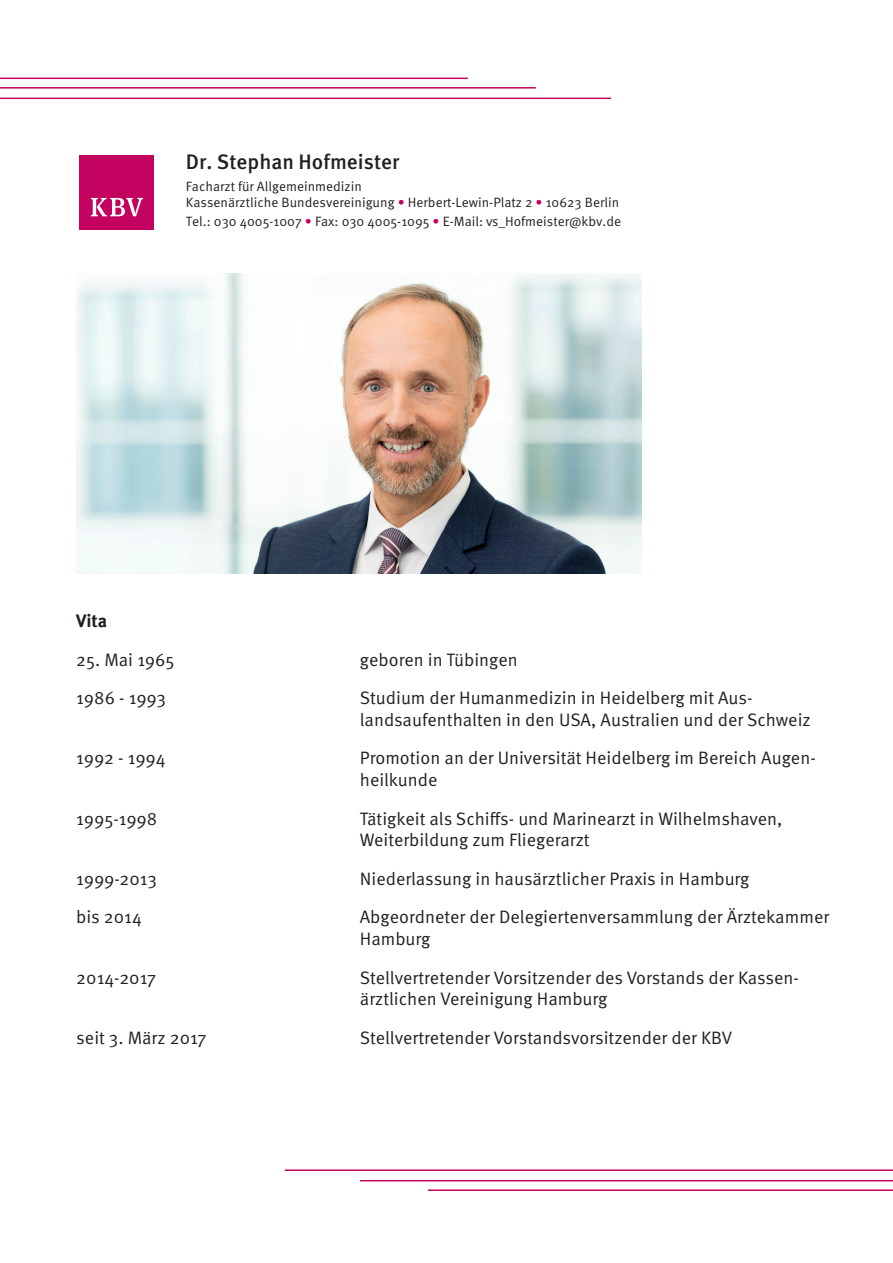
<style>
.page{position:relative;width:893px;height:1263px;background:#fff}
.page>*{position:absolute;margin:0;border:0;box-sizing:border-box;transform-origin:0 0}
.t1{font:500 21px "Meta OT";color:#231f20}
.t2{font:18px/21.6px "Meta OT Norm";color:#231f20}
.t3{font:700 18px "Meta OT";color:#231f20}
.t4{font:13.5px/16.2px "Meta OT Norm";color:#231f20}
.s1{color:#c3015f}
.s2{font-family:"Leelawadee"}
.s3{font-family:"Minion Pro"}
</style>
<div class="page">
<img style="left:76px;top:273px;width:566px;height:300px">
<hr style="left:0;top:78px;width:468px;height:1px;background:#c3015f">
<hr style="left:0;top:87px;width:536px;height:2px;background:#c3015f">
<hr style="left:0;top:98px;width:611px;height:1px;background:#c3015f">
<hr style="left:428px;top:1189px;width:465px;height:2px;background:#c3015f">
<hr style="left:360px;top:1180px;width:533px;height:1px;background:#c3015f">
<hr style="left:285px;top:1169px;width:608px;height:2px;background:#c3015f">
<div style="left:79px;top:155px;width:75px;height:75px;background:#c3015f"></div>
<svg style="left:91px;top:198px;width:52px;height:18px"></svg>
<p class="t1" style="left:186px;top:149px;width:215px">Dr. Stephan Hofmeister</p>
<p class="t4" style="left:186px;top:178px;width:435px">Facharzt für Allgemeinmedizin<br>Kassenärztliche Bundesvereinigung <span class="s1">•</span> Herbert-Lewin-Platz 2 <span class="s1">•</span> 10623 Berlin</p>
<p class="t4" style="left:186px;top:213px;width:437px">Tel.: 030 4005-1007 <span class="s1">•</span> Fax: 030 4005-1095 <span class="s1">•</span> E-Mail: <span class="s2">vs</span><span class="s3">_</span>Hofmeister@kbv.de</p>
<p class="t3" style="left:76px;top:609px;width:32px">Vita</p>
<p class="t2" style="left:76px;top:649px;width:100px">25. Mai 1965</p>
<p class="t2" style="left:360px;top:649px;width:160px">geboren in Tübingen</p>
<p class="t2" style="left:76px;top:687px;width:91px">1986 - 1993</p>
<p class="t2" style="left:360px;top:687px;width:452px">Studium der Humanmedizin in Heidelberg mit Aus&shy;landsaufenthalten in den USA, Australien und der Schweiz</p>
<p class="t2" style="left:76px;top:748px;width:91px">1992 - 1994</p>
<p class="t2" style="left:360px;top:748px;width:457px">Promotion an der Universität Heidelberg im Bereich Augen&shy;heilkunde</p>
<p class="t2" style="left:76px;top:808px;width:83px">1995-1998</p>
<p class="t2" style="left:360px;top:808px;width:424px">Tätigkeit als Schiffs- und Marinearzt in Wilhelmshaven,<br>Weiterbildung zum Fliegerarzt</p>
<p class="t2" style="left:76px;top:868px;width:82px">1999-2013</p>
<p class="t2" style="left:360px;top:868px;width:391px">Niederlassung in hausärztlicher Praxis in Hamburg</p>
<p class="t2" style="left:76px;top:907px;width:67px">bis 2014</p>
<p class="t2" style="left:360px;top:907px;width:471px">Abgeordneter der Delegiertenversammlung der Ärztekammer<br>Hamburg</p>
<p class="t2" style="left:76px;top:967px;width:81px">2014-2017</p>
<p class="t2" style="left:360px;top:967px;width:441px">Stellvertretender Vorsitzender des Vorstands der Kassen&shy;ärztlichen Vereinigung Hamburg</p>
<p class="t2" style="left:76px;top:1027px;width:132px">seit 3. März 2017</p>
<p class="t2" style="left:360px;top:1027px;width:374px">Stellvertretender Vorstandsvorsitzender der KBV</p>
</div>
